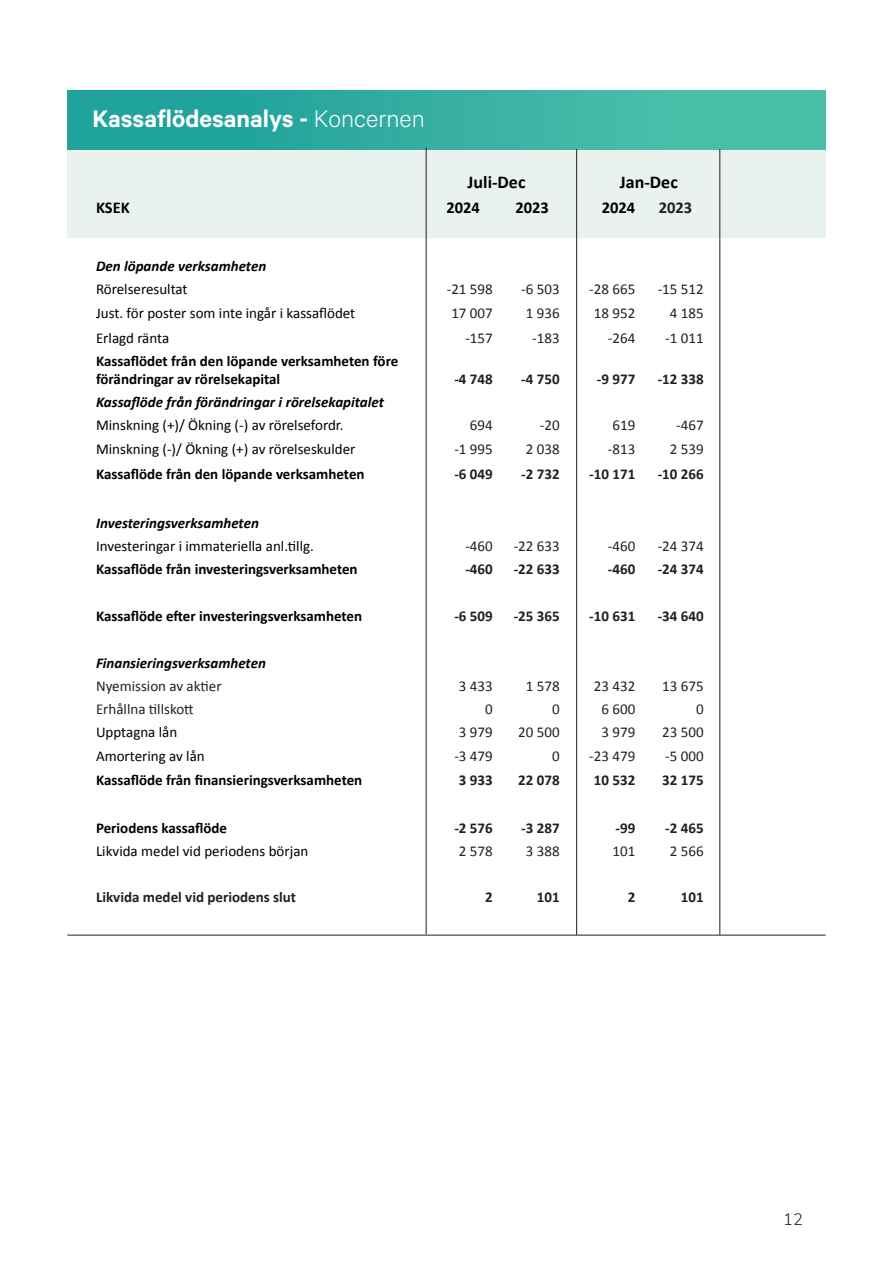
<style>
.page{position:relative;width:893px;height:1263px;background:#fff}
.page>*{position:absolute;margin:0;border:0;box-sizing:border-box;transform-origin:0 0}
.t1{font:600 27px "Calibre";color:#fff}
.t2{font:700 18px "Calibri";color:#000}
.t3{font:700 16.5px "Calibri";color:#000}
.t4{font:700 16.5px "Calibri";color:#231f20}
.t5{font:300 16.5px "Nunito Sans";color:#231f20}
.t6{font:700 15px/18px "Calibri";color:#000}
.t7{font:15px "Calibri";color:#000}
.t8{font:15px "Calibri";color:#231f20}
.t9{font:700 15px "Calibri";color:#231f20}
.t10{font:italic 700 15px "Calibri";color:#000}
.s1{font-weight:300}
</style>
<div class="page">
<div style="left:67px;top:148px;width:759px;height:90px;background:#eaf2ed"></div>
<div style="left:67px;top:90px;width:759px;height:59px;background:linear-gradient(to right,#1a9e9a,#51c3ac)"></div>
<hr style="left:576px;top:149px;width:1px;height:786px;background:#231f20">
<hr style="left:720px;top:149px;width:1px;height:786px;background:#231f20">
<hr style="left:426px;top:148px;width:1px;height:786px;background:#231f20">
<hr style="left:67px;top:935px;width:759px;height:1px;background:#231f20">
<p class="t1" style="left:93px;top:103px;width:334px">Kassaflödesanalys - <span class="s1">Koncernen</span></p>
<p class="t2" style="left:468px;top:171px;width:59px">Juli-Dec</p>
<p class="t2" style="left:620px;top:171px;width:59px">Jan-Dec</p>
<p class="t3" style="left:96px;top:197px;width:35px">KSEK</p>
<p class="t3" style="left:446px;top:197px;width:35px">2024</p>
<p class="t3" style="left:515px;top:197px;width:35px">2023</p>
<p class="t3" style="left:602px;top:197px;width:35px">2024</p>
<p class="t4" style="left:659px;top:197px;width:35px">2023</p>
<p class="t10" style="left:96px;top:256px;width:172px">Den löpande verksamheten</p>
<p class="t7" style="left:96px;top:280px;width:93px">Rörelseresultat</p>
<p class="t8" style="left:447px;top:280px;width:48px">-21 598</p>
<p class="t8" style="left:521px;top:280px;width:40px">-6 503</p>
<p class="t8" style="left:589px;top:280px;width:48px">-28 665</p>
<p class="t8" style="left:658px;top:280px;width:48px">-15 512</p>
<p class="t7" style="left:96px;top:304px;width:261px">Just. för poster som inte ingår i kassaflödet</p>
<p class="t8" style="left:451px;top:304px;width:43px">17 007</p>
<p class="t8" style="left:526px;top:304px;width:35px">1 936</p>
<p class="t8" style="left:594px;top:304px;width:43px">18 952</p>
<p class="t8" style="left:670px;top:304px;width:35px">4 185</p>
<p class="t7" style="left:96px;top:328px;width:75px">Erlagd ränta</p>
<p class="t8" style="left:465px;top:328px;width:29px">-157</p>
<p class="t8" style="left:532px;top:328px;width:29px">-183</p>
<p class="t8" style="left:608px;top:328px;width:29px">-264</p>
<p class="t8" style="left:665px;top:328px;width:40px">-1 011</p>
<p class="t6" style="left:96px;top:351px;width:304px">Kassaflödet från den löpande verksamheten före förändringar av rörelsekapital</p>
<p class="t9" style="left:454px;top:370px;width:40px">-4 748</p>
<p class="t9" style="left:521px;top:370px;width:40px">-4 750</p>
<p class="t9" style="left:597px;top:370px;width:40px">-9 977</p>
<p class="t9" style="left:658px;top:370px;width:48px">-12 338</p>
<p class="t10" style="left:96px;top:393px;width:289px">Kassaflöde från förändringar i rörelsekapitalet</p>
<p class="t7" style="left:96px;top:416px;width:249px">Minskning (+)/ Ökning (-) av rörelsefordr.</p>
<p class="t8" style="left:470px;top:416px;width:24px">694</p>
<p class="t8" style="left:540px;top:416px;width:21px">-20</p>
<p class="t8" style="left:612px;top:416px;width:24px">619</p>
<p class="t8" style="left:676px;top:416px;width:29px">-467</p>
<p class="t7" style="left:96px;top:439px;width:261px">Minskning (-)/ Ökning (+) av rörelseskulder</p>
<p class="t8" style="left:454px;top:439px;width:40px">-1 995</p>
<p class="t8" style="left:526px;top:439px;width:35px">2 038</p>
<p class="t8" style="left:608px;top:439px;width:29px">-813</p>
<p class="t8" style="left:670px;top:439px;width:35px">2 539</p>
<p class="t6" style="left:96px;top:464px;width:270px">Kassaflöde från den löpande verksamheten</p>
<p class="t9" style="left:454px;top:465px;width:40px">-6 049</p>
<p class="t9" style="left:521px;top:465px;width:40px">-2 732</p>
<p class="t9" style="left:589px;top:465px;width:48px">-10 171</p>
<p class="t9" style="left:658px;top:465px;width:48px">-10 266</p>
<p class="t10" style="left:96px;top:514px;width:164px">Investeringsverksamheten</p>
<p class="t7" style="left:96px;top:537px;width:219px">Investeringar i immateriella anl.tillg.</p>
<p class="t8" style="left:465px;top:537px;width:29px">-460</p>
<p class="t8" style="left:514px;top:537px;width:48px">-22 633</p>
<p class="t8" style="left:608px;top:537px;width:29px">-460</p>
<p class="t8" style="left:658px;top:537px;width:48px">-24 374</p>
<p class="t6" style="left:96px;top:560px;width:263px">Kassaflöde från investeringsverksamheten</p>
<p class="t9" style="left:465px;top:560px;width:29px">-460</p>
<p class="t9" style="left:514px;top:560px;width:48px">-22 633</p>
<p class="t9" style="left:608px;top:560px;width:29px">-460</p>
<p class="t9" style="left:658px;top:560px;width:48px">-24 374</p>
<p class="t6" style="left:96px;top:606px;width:268px">Kassaflöde efter investeringsverksamheten</p>
<p class="t9" style="left:454px;top:607px;width:40px">-6 509</p>
<p class="t9" style="left:514px;top:607px;width:48px">-25 365</p>
<p class="t9" style="left:589px;top:607px;width:48px">-10 631</p>
<p class="t9" style="left:658px;top:607px;width:48px">-34 640</p>
<p class="t10" style="left:96px;top:653px;width:171px">Finansieringsverksamheten</p>
<p class="t8" style="left:96px;top:676px;width:127px">Nyemission av aktier</p>
<p class="t8" style="left:459px;top:676px;width:35px">3 433</p>
<p class="t8" style="left:526px;top:676px;width:35px">1 578</p>
<p class="t8" style="left:594px;top:676px;width:43px">23 432</p>
<p class="t8" style="left:662px;top:676px;width:43px">13 675</p>
<p class="t8" style="left:96px;top:700px;width:99px">Erhållna tillskott</p>
<p class="t8" style="left:485px;top:700px;width:9px">0</p>
<p class="t8" style="left:552px;top:700px;width:9px">0</p>
<p class="t8" style="left:601px;top:700px;width:35px">6 600</p>
<p class="t8" style="left:696px;top:700px;width:9px">0</p>
<p class="t7" style="left:96px;top:723px;width:83px">Upptagna lån</p>
<p class="t8" style="left:459px;top:723px;width:35px">3 979</p>
<p class="t8" style="left:518px;top:723px;width:43px">20 500</p>
<p class="t8" style="left:601px;top:723px;width:35px">3 979</p>
<p class="t8" style="left:662px;top:723px;width:43px">23 500</p>
<p class="t7" style="left:96px;top:746px;width:110px">Amortering av lån</p>
<p class="t8" style="left:454px;top:746px;width:40px">-3 479</p>
<p class="t8" style="left:552px;top:746px;width:9px">0</p>
<p class="t8" style="left:589px;top:746px;width:48px">-23 479</p>
<p class="t8" style="left:665px;top:746px;width:40px">-5 000</p>
<p class="t6" style="left:96px;top:770px;width:268px">Kassaflöde från finansieringsverksamheten</p>
<p class="t9" style="left:459px;top:771px;width:35px">3 933</p>
<p class="t9" style="left:518px;top:771px;width:43px">22 078</p>
<p class="t9" style="left:594px;top:771px;width:43px">10 532</p>
<p class="t9" style="left:662px;top:771px;width:43px">32 175</p>
<p class="t6" style="left:96px;top:818px;width:133px">Periodens kassaflöde</p>
<p class="t9" style="left:454px;top:818px;width:40px">-2 576</p>
<p class="t9" style="left:521px;top:818px;width:40px">-3 287</p>
<p class="t9" style="left:615px;top:818px;width:21px">-99</p>
<p class="t9" style="left:665px;top:818px;width:40px">-2 465</p>
<p class="t7" style="left:96px;top:841px;width:214px">Likvida medel vid periodens början</p>
<p class="t8" style="left:459px;top:841px;width:35px">2 578</p>
<p class="t8" style="left:526px;top:841px;width:35px">3 388</p>
<p class="t8" style="left:612px;top:841px;width:24px">101</p>
<p class="t8" style="left:670px;top:841px;width:35px">2 566</p>
<p class="t9" style="left:96px;top:888px;width:202px">Likvida medel vid periodens slut</p>
<p class="t9" style="left:485px;top:888px;width:9px">2</p>
<p class="t9" style="left:537px;top:888px;width:24px">101</p>
<p class="t9" style="left:628px;top:888px;width:9px">2</p>
<p class="t9" style="left:681px;top:888px;width:24px">101</p>
<p class="t5" style="left:783px;top:1208px;width:21px">12</p>
</div>
